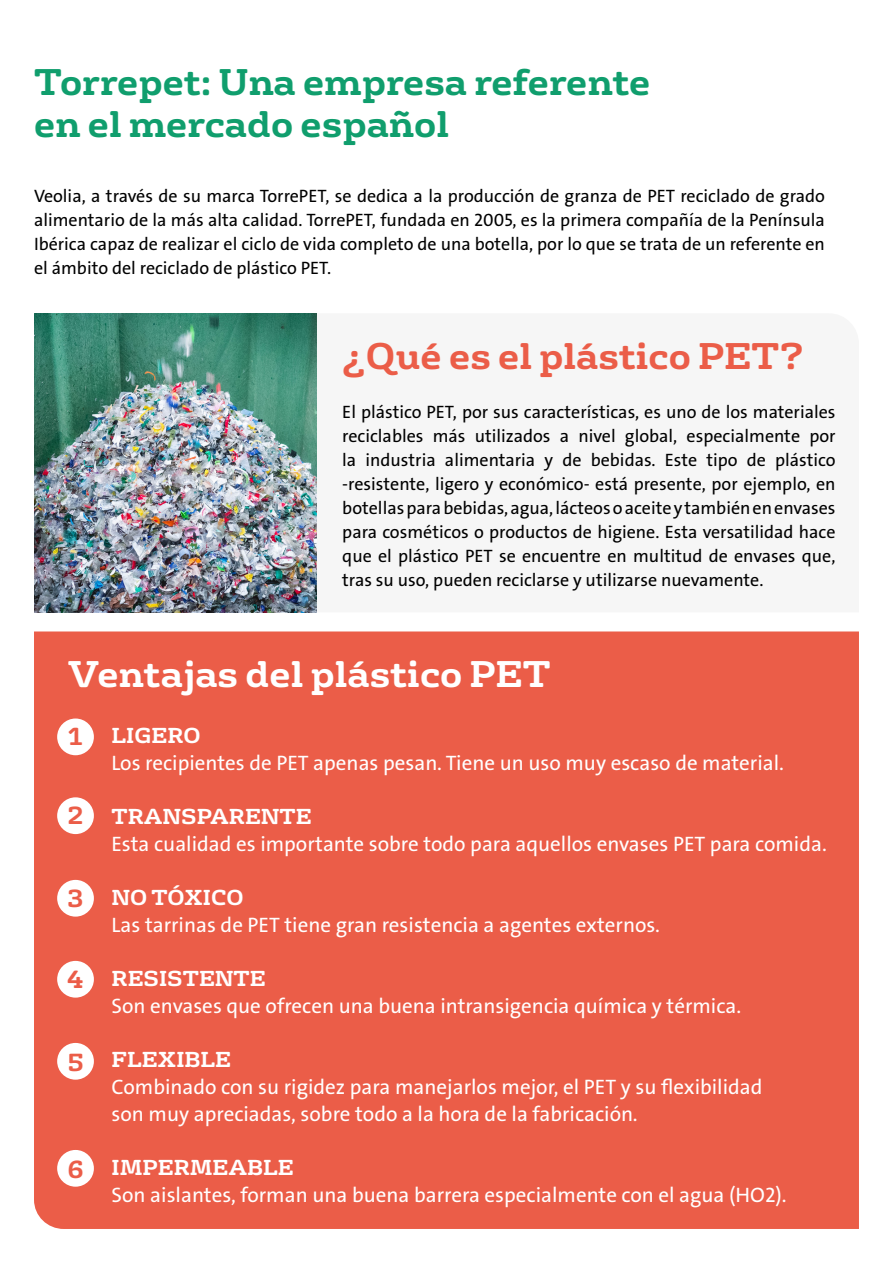
<style>
.page{position:relative;width:893px;height:1263px;background:#fff}
.page>*{position:absolute;margin:0;border:0;box-sizing:border-box;transform-origin:0 0}
.t1{font:700 36px/42px "FS Rufus";color:#109e6d}
.t2{font:700 36px "FS Rufus";color:#fff}
.t3{font:700 36px "FS Rufus";color:#eb5d48}
.t4{font:700 24px "FS Rufus";color:#eb5d48}
.t5{font:21px/27px "The Sans Veolia W5 Pla";color:#fff}
.t6{font:700 21px "FS Rufus";color:#fff}
.t7{font:18px/24px "The Sans Veolia W5 Pla";color:#000;text-align:justify}
</style>
<div class="page">
<div style="left:34px;top:631px;width:825px;height:598px;background:#eb5d48"></div>
<div style="left:57px;top:718px;width:37px;height:37px;background:#fff;border-radius:50%"></div>
<div style="left:57px;top:797px;width:37px;height:37px;background:#fff;border-radius:50%"></div>
<div style="left:57px;top:880px;width:37px;height:37px;background:#fff;border-radius:50%"></div>
<div style="left:57px;top:961px;width:37px;height:37px;background:#fff;border-radius:50%"></div>
<div style="left:57px;top:1043px;width:37px;height:37px;background:#fff;border-radius:50%"></div>
<div style="left:57px;top:1150px;width:37px;height:37px;background:#fff;border-radius:50%"></div>
<img style="left:34px;top:313px;width:283px;height:299px">
<h1 class="t1" style="left:34px;top:58px;width:618px">Torrepet: Una empresa referente en el mercado español</h1>
<p class="t7" style="left:34px;top:184px;width:792px">Veolia, a través de su marca TorrePET, se dedica a la producción de granza de PET reciclado de grado alimentario de la más alta calidad. TorrePET, fundada en 2005, es la primera compañía de la Península Ibérica capaz de realizar el ciclo de vida completo de una botella, por lo que se trata de un referente en el ámbito del reciclado de plástico PET.</p>
<h1 class="t3" style="left:342px;top:325px;width:463px">¿Qué es el plástico PET?</h1>
<p class="t7" style="left:342px;top:400px;width:495px">El plástico PET, por sus características, es uno de los materiales reciclables más utilizados a nivel global, especialmente por la industria alimentaria y de bebidas. Este tipo de plástico -resistente, ligero y económico- está presente, por ejemplo, en botellas para bebidas, agua, lácteos o aceite y también en envases para cosméticos o productos de higiene. Esta versatilidad hace que el plástico PET se encuentre en multitud de envases que, tras su uso, pueden reciclarse y utilizarse nuevamente.</p>
<h1 class="t2" style="left:68px;top:643px;width:484px">Ventajas del plástico PET</h1>
<h2 class="t4" style="left:67px;top:716px;width:18px">1</h2>
<h2 class="t4" style="left:67px;top:795px;width:18px">2</h2>
<h2 class="t4" style="left:67px;top:877px;width:18px">3</h2>
<h2 class="t4" style="left:67px;top:958px;width:18px">4</h2>
<h2 class="t4" style="left:67px;top:1041px;width:18px">5</h2>
<h2 class="t4" style="left:67px;top:1148px;width:19px">6</h2>
<p class="t6" style="left:112px;top:717px;width:91px">LIGERO</p>
<p class="t5" style="left:112px;top:749px;width:674px">Los recipientes de PET apenas pesan. Tiene un uso muy escaso de material.</p>
<p class="t6" style="left:112px;top:798px;width:201px">TRANSPARENTE</p>
<p class="t5" style="left:112px;top:830px;width:717px">Esta cualidad es importante sobre todo para aquellos envases PET para comida.</p>
<p class="t6" style="left:112px;top:879px;width:134px">NO TÓXICO</p>
<p class="t5" style="left:112px;top:911px;width:550px">Las tarrinas de PET tiene gran resistencia a agentes externos.</p>
<p class="t6" style="left:112px;top:960px;width:155px">RESISTENTE</p>
<p class="t5" style="left:112px;top:992px;width:631px">Son envases que ofrecen una buena intransigencia química y térmica.</p>
<p class="t6" style="left:112px;top:1041px;width:121px">FLEXIBLE</p>
<p class="t5" style="left:112px;top:1073px;width:652px">Combinado con su rigidez para manejarlos mejor, el PET y su flexibilidad son muy apreciadas, sobre todo a la hora de la fabricación.</p>
<p class="t6" style="left:112px;top:1149px;width:184px">IMPERMEABLE</p>
<p class="t5" style="left:112px;top:1181px;width:676px">Son aislantes, forman una buena barrera especialmente con el agua (HO2).</p>
</div>
